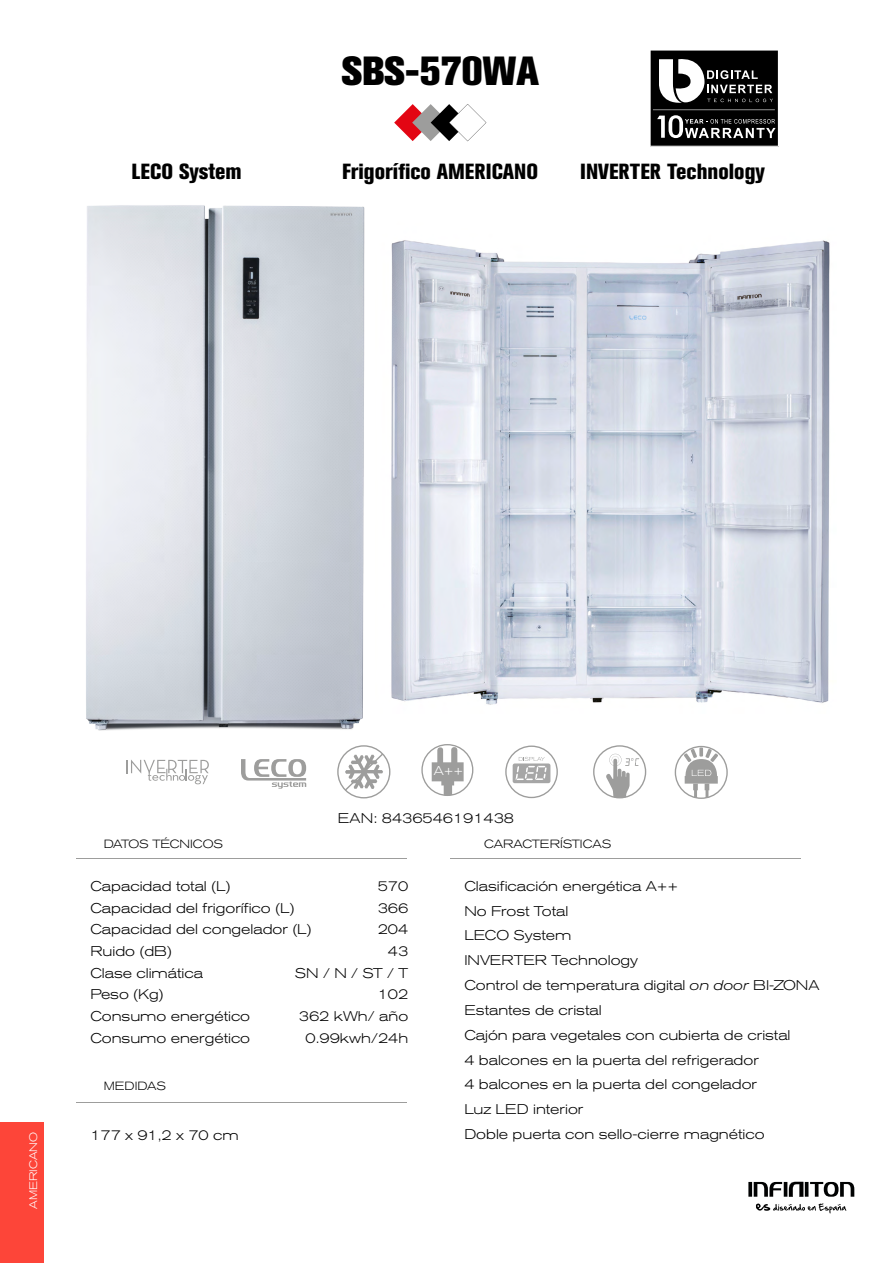
<style>
.page{position:relative;width:893px;height:1263px;background:#fff}
.page>*{position:absolute;margin:0;border:0;box-sizing:border-box;transform-origin:0 0}
.t1{font:800 40.35px "Akzidenz Grotesk BQ";color:#000}
.t2{font:800 condensed 21.75px "Akzidenz Grotesk BQ";color:#000}
.t3{font:300 expanded 13.95px/21.8px "Akzidenz Grotesk BQ";color:#000}
.t4{font:300 expanded 12.6px "Akzidenz Grotesk BQ";color:#fff}
.t5{font:300 expanded 11.85px "Akzidenz Grotesk BQ";color:#000}
.t6{font:300 expanded 10.8px "Akzidenz Grotesk BQ";color:#fff}
.s1{font-style:italic}
</style>
<div class="page">
<svg style="left:748px;top:1182px;width:4px;height:15px"></svg>
<svg style="left:754px;top:1182px;width:28px;height:15px"></svg>
<hr style="left:784px;top:1182px;width:3px;height:15px;background:#010202">
<svg style="left:789px;top:1182px;width:14px;height:15px"></svg>
<hr style="left:805px;top:1182px;width:3px;height:15px;background:#010202">
<svg style="left:810px;top:1182px;width:44px;height:15px"></svg>
<svg style="left:756px;top:1203px;width:90px;height:10px"></svg>
<svg style="left:394px;top:104px;width:92px;height:37px"></svg>
<hr style="left:76px;top:858px;width:330px;height:1px;background:#9d9d9c">
<hr style="left:450px;top:858px;width:351px;height:1px;background:#9d9d9c">
<hr style="left:76px;top:1102px;width:330px;height:1px;background:#9d9d9c">
<svg style="left:675px;top:746px;width:53px;height:53px"></svg>
<svg style="left:337px;top:745px;width:53px;height:53px"></svg>
<svg style="left:505px;top:745px;width:53px;height:53px"></svg>
<svg style="left:593px;top:745px;width:53px;height:53px"></svg>
<div style="left:0;top:1122px;width:44px;height:141px;background:#fd4539"></div>
<svg style="left:241px;top:759px;width:65px;height:30px"></svg>
<img style="left:86px;top:205px;width:279px;height:526px">
<img style="left:391px;top:240px;width:439px;height:465px">
<svg style="left:421px;top:744px;width:52px;height:52px"></svg>
<svg style="left:126px;top:759px;width:83px;height:25px"></svg>
<svg style="left:650px;top:50px;width:129px;height:97px"></svg>
<h2 class="t2" style="left:132px;top:159px;width:112px">LECO System</h2>
<h1 class="t1" style="left:341px;top:48px;width:199px">SBS-570WA</h1>
<h2 class="t2" style="left:342px;top:159px;width:197px">Frigorífico AMERICANO</h2>
<h2 class="t2" style="left:580px;top:159px;width:186px">INVERTER Technology</h2>
<p class="t6" style="left:27px;top:1209px;width:79px;rotate:-90deg">AMERICANO</p>
<p class="t4" style="left:434px;top:764px;width:31px">A++</p>
<p class="t3" style="left:338px;top:807px;width:178px">EAN: 8436546191438</p>
<p class="t5" style="left:104px;top:837px;width:121px">DATOS TÉCNICOS</p>
<p class="t5" style="left:484px;top:837px;width:129px">CARACTERÍSTICAS</p>
<p class="t3" style="left:90px;top:875px;width:223px">Capacidad total (L)<br>Capacidad del frigorífico (L)<br>Capacidad del congelador (L)<br>Ruido (dB)<br>Clase climática<br>Peso (Kg)<br>Consumo energético<br>Consumo energético</p>
<p class="t3" style="left:295px;top:875px;width:115px;text-align:right">570<br>366<br>204<br>43<br>SN / N / ST / T<br>102<br>362 kWh/ año<br>0.99kwh/24h</p>
<p class="t5" style="left:104px;top:1079px;width:64px">MEDIDAS</p>
<p class="t3" style="left:90px;top:1125px;width:150px">177 x 91,2 x 70 cm</p>
<p class="t3" style="left:464px;top:874px;width:357px;line-height:24.8px">Clasificación energética A++<br>No Frost Total<br>LECO System<br>INVERTER Technology<br>Control de temperatura digital <span class="s1">on door</span> BI-ZONA<br>Estantes de cristal<br>Cajón para vegetales con cubierta de cristal<br>4 balcones en la puerta del refrigerador<br>4 balcones en la puerta del congelador<br>Luz LED interior<br>Doble puerta con sello-cierre magnético</p>
</div>
